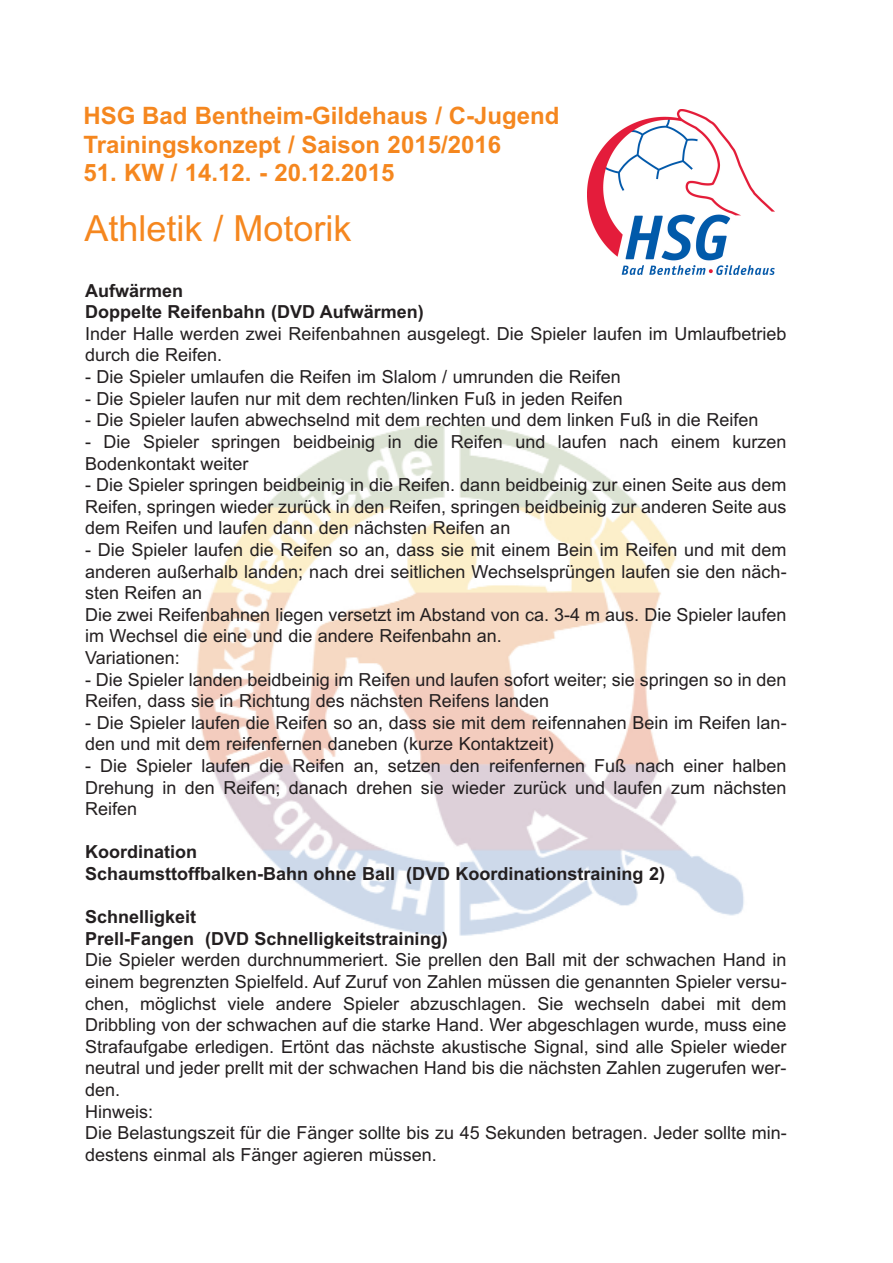
<style>
.page{position:relative;width:893px;height:1263px;background:#fff}
.page>*{position:absolute;margin:0;border:0;box-sizing:border-box;transform-origin:0 0}
.t1{font:36px "Arial";color:#f5871f}
.t2{font:700 24px/28.8px "Arial";color:#f5871f}
.t3{font:18px/21.6px "Arial";color:#231f20}
.t4{font:700 18px/21.6px "Arial";color:#231f20}
</style>
<div class="page">
<img style="left:196px;top:424px;width:548px;height:512px">
<img style="left:588px;top:110px;width:187px;height:165px">
<h2 class="t2" style="left:84px;top:102px;width:478px">HSG Bad Bentheim-Gildehaus / C-Jugend<br>Trainingskonzept / Saison 2015/2016</h2>
<h2 class="t2" style="left:84px;top:159px;width:312px">51. KW / 14.12. - 20.12.2015</h2>
<h1 class="t1" style="left:84px;top:205px;width:269px">Athletik / Motorik</h1>
<p class="t4" style="left:85px;top:280px;width:340px">Aufwärmen<br>Doppelte Reifenbahn (DVD Aufwärmen)</p>
<p class="t3" style="left:85px;top:323px;width:703px">Inder Halle werden zwei Reifenbahnen ausgelegt. Die Spieler laufen im Umlaufbetrieb durch die Reifen.</p>
<p class="t3" style="left:85px;top:366px;width:537px">- Die Spieler umlaufen die Reifen im Slalom / umrunden die Reifen</p>
<p class="t3" style="left:85px;top:388px;width:539px">- Die Spieler laufen nur mit dem rechten/linken Fuß in jeden Reifen</p>
<p class="t3" style="left:85px;top:409px;width:675px">- Die Spieler laufen abwechselnd mit dem rechten und dem linken Fuß in die Reifen</p>
<p class="t3" style="left:85px;top:431px;width:703px">- Die Spieler springen beidbeinig in die Reifen und laufen nach einem kurzen<br>Bodenkontakt weiter</p>
<p class="t3" style="left:85px;top:474px;width:703px;text-align:justify">- Die Spieler springen beidbeinig in die Reifen. dann beidbeinig zur einen Seite aus dem Reifen, springen wieder zurück in den Reifen, springen beidbeinig zur anderen Seite aus dem Reifen und laufen dann den nächsten Reifen an</p>
<p class="t3" style="left:85px;top:539px;width:703px">- Die Spieler laufen die Reifen so an, dass sie mit einem Bein im Reifen und mit dem anderen außerhalb landen; nach drei seitlichen Wechselsprüngen laufen sie den näch&shy;sten Reifen an<br>Die zwei Reifenbahnen liegen versetzt im Abstand von ca. 3-4 m aus. Die Spieler laufen im Wechsel die eine und die andere Reifenbahn an.<br>Variationen:</p>
<p class="t3" style="left:85px;top:669px;width:703px">- Die Spieler landen beidbeinig im Reifen und laufen sofort weiter; sie springen so in den<br>Reifen, dass sie in Richtung des nächsten Reifens landen</p>
<p class="t3" style="left:85px;top:712px;width:703px">- Die Spieler laufen die Reifen so an, dass sie mit dem reifennahen Bein im Reifen lan&shy;den und mit dem reifenfernen daneben (kurze Kontaktzeit)</p>
<p class="t3" style="left:85px;top:755px;width:703px;text-align:justify">- Die Spieler laufen die Reifen an, setzen den reifenfernen Fuß nach einer halben Drehung in den Reifen; danach drehen sie wieder zurück und laufen zum nächsten Reifen</p>
<p class="t4" style="left:85px;top:842px;width:582px">Koordination<br>Schaumsttoffbalken-Bahn ohne Ball (DVD Koordinationstraining 2)</p>
<p class="t4" style="left:85px;top:907px;width:364px">Schnelligkeit<br>Prell-Fangen (DVD Schnelligkeitstraining)</p>
<p class="t3" style="left:85px;top:949px;width:703px">Die Spieler werden durchnummeriert. Sie prellen den Ball mit der schwachen Hand in einem begrenzten Spielfeld. Auf Zuruf von Zahlen müssen die genannten Spieler versu&shy;chen, möglichst viele andere Spieler abzuschlagen. Sie wechseln dabei mit dem Dribbling von der schwachen auf die starke Hand. Wer abgeschlagen wurde, muss eine Strafaufgabe erledigen. Ertönt das nächste akustische Signal, sind alle Spieler wieder neutral und jeder prellt mit der schwachen Hand bis die nächsten Zahlen zugerufen wer&shy;den.<br>Hinweis:<br>Die Belastungszeit für die Fänger sollte bis zu 45 Sekunden betragen. Jeder sollte min&shy;destens einmal als Fänger agieren müssen.</p>
</div>
